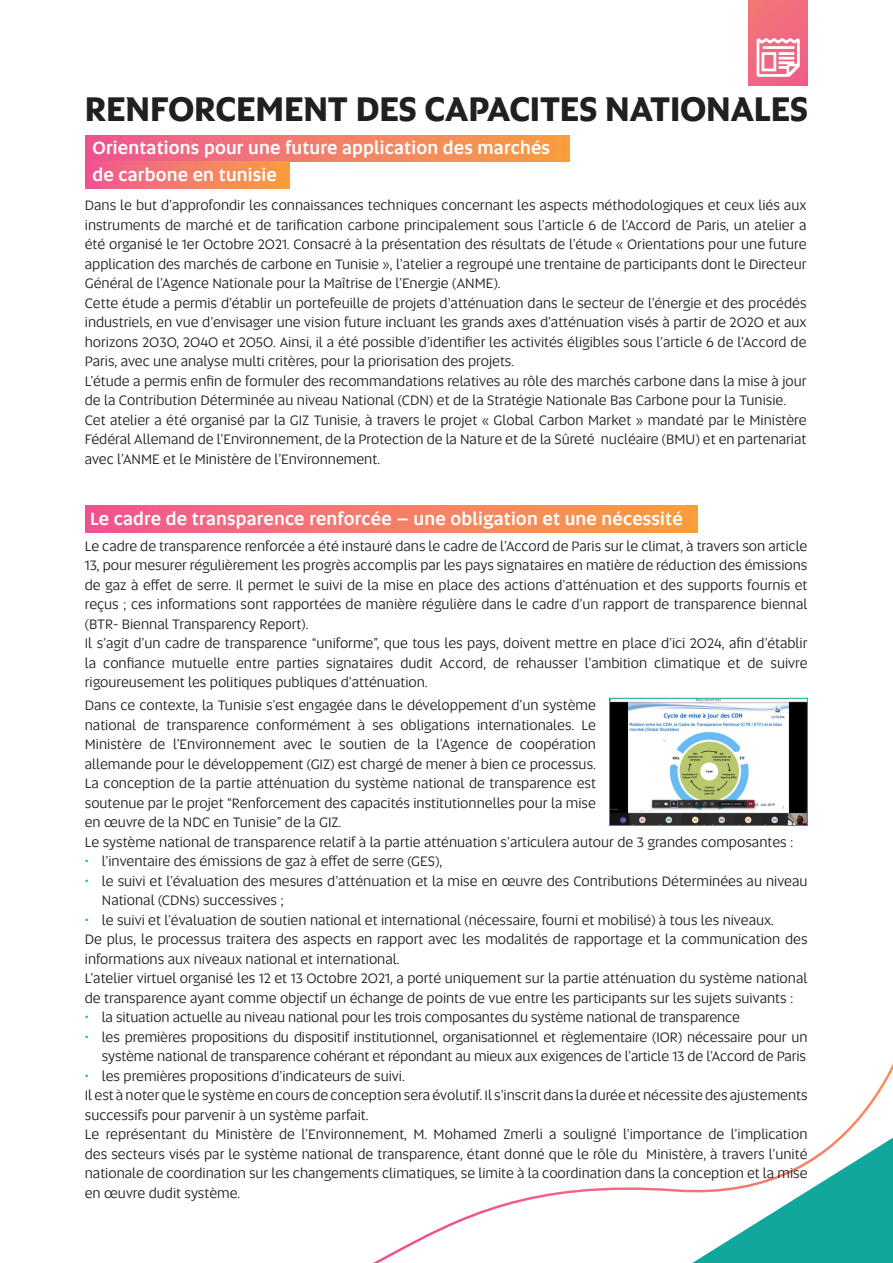
<style>
.page{position:relative;width:893px;height:1263px;background:#fff}
.page>*{position:absolute;margin:0;border:0;box-sizing:border-box;transform-origin:0 0}
.t1{font:700 34.5px "Altis";letter-spacing:-.005em;color:#231f20}
.t2{font:500 18px "Altis";letter-spacing:.01em;color:#fff}
.t3{font:14.25px/19.5px "Altis";color:#231f20;text-align:justify}
.s1{font-size:15px;color:#12a79d}
</style>
<div class="page">
<svg style="left:373px;top:1064px;width:520px;height:199px"></svg>
<div style="left:748px;top:0;width:60px;height:85px;background:linear-gradient(to right,#f2747c,#f06582)"></div>
<div style="left:85px;top:506px;width:612px;height:26px;background:linear-gradient(to right,#ef5794,#f8a140)"></div>
<div style="left:85px;top:135px;width:485px;height:27px;background:linear-gradient(to right,#ef5794,#f8a140)"></div>
<div style="left:85px;top:162px;width:204px;height:26px;background:linear-gradient(to right,#ef5794,#f8a041)"></div>
<svg style="left:757px;top:38px;width:43px;height:39px"></svg>
<img style="left:611px;top:700px;width:194px;height:124px">
<div style="left:609px;top:698px;width:198px;height:128px;border:1px solid #12a79d"></div>
<p class="t1" style="left:85px;top:83px;width:725px">RENFORCEMENT DES CAPACITES NATIONALES</p>
<p class="t2" style="left:92px;top:134px;width:459px">Orientations pour une future application des marchés</p>
<p class="t2" style="left:92px;top:161px;width:186px">de carbone en tunisie</p>
<p class="t3" style="left:85px;top:195px;width:723px">Dans le but d’approfondir les connaissances techniques concernant les aspects méthodologiques et ceux liés aux instruments de marché et de tarification carbone principalement sous l’article 6 de l’Accord de Paris, un atelier a été organisé le 1er Octobre 2021. Consacré à la présentation des résultats de l’étude « Orientations pour une future application des marchés de carbone en Tunisie », l’atelier a regroupé une trentaine de participants dont le Directeur Général de l’Agence Nationale pour la Maîtrise de l’Energie (ANME).</p>
<p class="t3" style="left:85px;top:293px;width:723px">Cette étude a permis d’établir un portefeuille de projets d’atténuation dans le secteur de l’énergie et des procédés industriels, en vue d’envisager une vision future incluant les grands axes d’atténuation visés à partir de 2020 et aux horizons 2030, 2040 et 2050. Ainsi, il a été possible d’identifier les activités éligibles sous l’article 6 de l’Accord de Paris, avec une analyse multi critères, pour la priorisation des projets.</p>
<p class="t3" style="left:85px;top:371px;width:723px">L’étude a permis enfin de formuler des recommandations relatives au rôle des marchés carbone dans la mise à jour de la Contribution Déterminée au niveau National (CDN) et de la Stratégie Nationale Bas Carbone pour la Tunisie.</p>
<p class="t3" style="left:85px;top:410px;width:723px">Cet atelier a été organisé par la GIZ Tunisie, à travers le projet « Global Carbon Market » mandaté par le Ministère Fédéral Allemand de l’Environnement, de la Protection de la Nature et de la Sûreté nucléaire (BMU) et en partenariat avec l’ANME et le Ministère de l’Environnement.</p>
<p class="t2" style="left:90px;top:505px;width:594px">Le cadre de transparence renforcée – une obligation et une nécessité</p>
<p class="t3" style="left:85px;top:536px;width:724px">Le cadre de transparence renforcée a été instauré dans le cadre de l’Accord de Paris sur le climat, à travers son article 13, pour mesurer régulièrement les progrès accomplis par les pays signataires en matière de réduction des émissions de gaz à effet de serre. Il permet le suivi de la mise en place des actions d’atténuation et des supports fournis et reçus ; ces informations sont rapportées de manière régulière dans le cadre d’un rapport de transparence biennal (BTR- Biennal Transparency Report).</p>
<p class="t3" style="left:85px;top:633px;width:724px">Il s’agit d’un cadre de transparence “uniforme”, que tous les pays, doivent mettre en place d’ici 2024, afin d’établir la confiance mutuelle entre parties signataires dudit Accord, de rehausser l’ambition climatique et de suivre rigoureusement les politiques publiques d’atténuation.</p>
<p class="t3" style="left:85px;top:695px;width:513px">Dans ce contexte, la Tunisie s’est engagée dans le développement d’un système national de transparence conformément à ses obligations internationales. Le Ministère de l’Environnement avec le soutien de la l’Agence de coopération allemande pour le développement (GIZ) est chargé de mener à bien ce processus.</p>
<p class="t3" style="left:85px;top:773px;width:513px">La conception de la partie atténuation du système national de transparence est soutenue par le projet “Renforcement des capacités institutionnelles pour la mise en œuvre de la NDC en Tunisie” de la GIZ.</p>
<p class="t3" style="left:85px;top:832px;width:710px">Le système national de transparence relatif à la partie atténuation s’articulera autour de 3 grandes composantes :</p>
<p class="t3" style="left:85px;top:851px;width:359px"><span class="s1">•</span> l’inventaire des émissions de gaz à effet de serre (GES),</p>
<p class="t3" style="left:102px;top:871px;width:707px;text-indent:-17px"><span class="s1">•</span> le suivi et l’évaluation des mesures d’atténuation et la mise en œuvre des Contributions Déterminées au niveau<br>National (CDNs) successives ;</p>
<p class="t3" style="left:85px;top:910px;width:691px"><span class="s1">•</span> le suivi et l’évaluation de soutien national et international (nécessaire, fourni et mobilisé) à tous les niveaux.</p>
<p class="t3" style="left:85px;top:929px;width:724px">De plus, le processus traitera des aspects en rapport avec les modalités de rapportage et la communication des informations aux niveaux national et international.</p>
<p class="t3" style="left:85px;top:968px;width:724px">L’atelier virtuel organisé les 12 et 13 Octobre 2021, a porté uniquement sur la partie atténuation du système national de transparence ayant comme objectif un échange de points de vue entre les participants sur les sujets suivants :</p>
<p class="t3" style="left:85px;top:1007px;width:657px"><span class="s1">•</span> la situation actuelle au niveau national pour les trois composantes du système national de transparence</p>
<p class="t3" style="left:85px;top:1027px;width:724px;text-align:right"><span class="s1">•</span> les premières propositions du dispositif institutionnel, organisationnel et règlementaire (IOR) nécessaire pour un système national de transparence cohérant et répondant au mieux aux exigences de l’article 13 de l’Accord de Paris</p>
<p class="t3" style="left:85px;top:1066px;width:321px"><span class="s1">•</span> les premières propositions d’indicateurs de suivi.</p>
<p class="t3" style="left:85px;top:1085px;width:724px">Il est à noter que le système en cours de conception sera évolutif. Il s’inscrit dans la durée et nécessite des ajustements successifs pour parvenir à un système parfait.</p>
<p class="t3" style="left:85px;top:1124px;width:724px">Le représentant du Ministère de l’Environnement, M. Mohamed Zmerli a souligné l’importance de l’implication des secteurs visés par le système national de transparence, étant donné que le rôle du Ministère, à travers l’unité nationale de coordination sur les changements climatiques, se limite à la coordination dans la conception et la mise en œuvre dudit système.</p>
</div>
